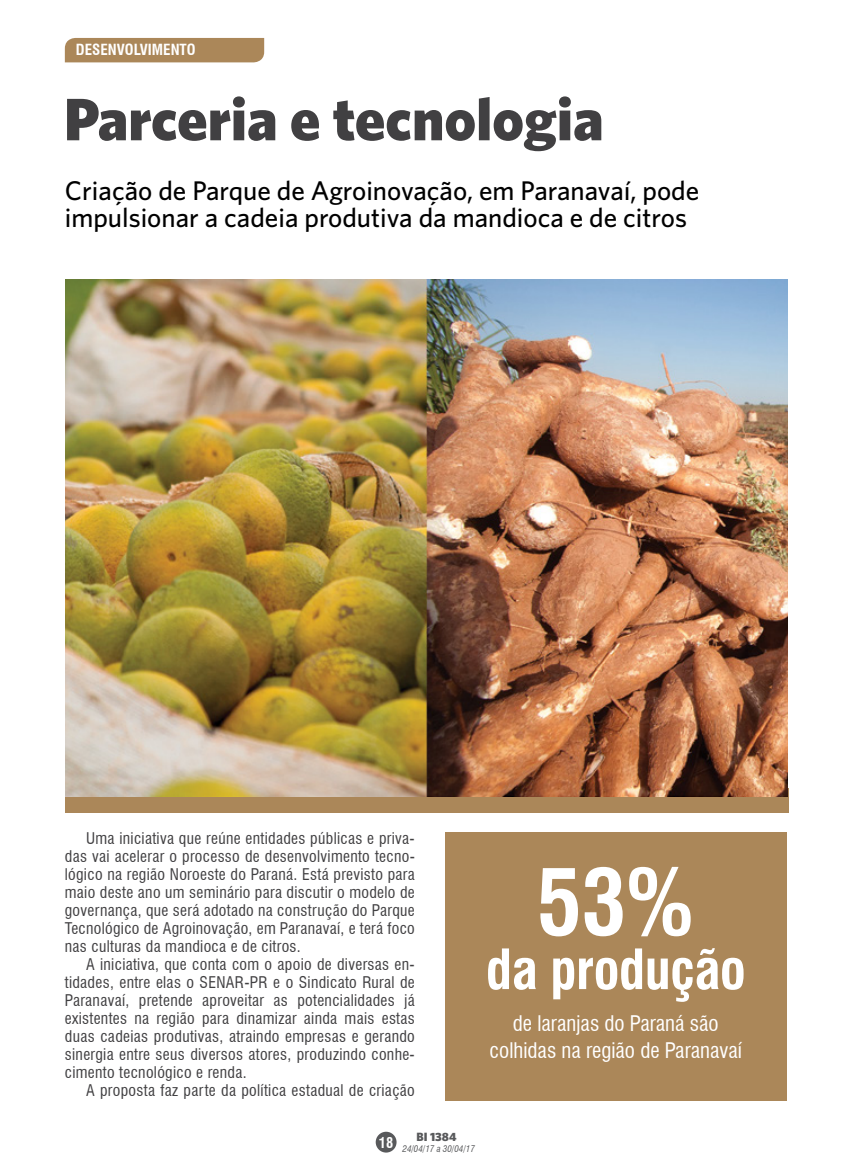
<style>
.page{position:relative;width:851px;height:1170px;background:#fff}
.page>*{position:absolute;margin:0;border:0;box-sizing:border-box;transform-origin:0 0}
.t1{font:700 condensed 90px "Swiss 721 BT";color:#fff}
.t2{font:900 60px "Whitney HTF";color:#414042}
.t3{font:700 condensed 54px "Swiss 721 BT";letter-spacing:-.01em;color:#fff}
.t4{font:500 27px/27px "Whitney HTF";color:#000}
.t5{font:condensed 21px/27px "Swiss 721 BT";color:#fff;text-align:center}
.t6{font:condensed 15.75px/18px "Swiss 721 BT";letter-spacing:.02em;color:#414042;text-align:justify}
.t7{font:700 condensed 15px "Swiss 721 BT";color:#fff}
.t8{font:700 condensed 14.4px "Swiss 721 BT";color:#fff}
.t9{font:900 12px "Whitney HTF";color:#58595b}
.t10{font:italic condensed 9px "Swiss 721 BT";color:#58595b}
</style>
<div class="page">
<div style="left:375px;top:1131px;width:21px;height:21px;background:#58595b;border-radius:50%"></div>
<div style="left:445px;top:832px;width:341px;height:268px;background:#ab8759"></div>
<div style="left:65px;top:38px;width:199px;height:24px;background:#ab8759"></div>
<div style="left:65px;top:788px;width:723px;height:24px;background:#ab8759"></div>
<img style="left:66px;top:279px;width:721px;height:517px">
<p class="t7" style="left:76px;top:41px;width:121px">DESENVOLVIMENTO</p>
<h2 class="t2" style="left:64px;top:83px;width:541px">Parceria e tecnologia</h2>
<h3 class="t4" style="left:65px;top:177px;width:636px">Criação de Parque de Agroinovação, em Paranavaí, pode impulsionar a cadeia produtiva da mandioca e de citros</h3>
<p class="t6" style="left:65px;top:829px;width:351px;text-indent:21px">Uma iniciativa que reúne entidades públicas e priva&shy;das vai acelerar o processo de desenvolvimento tecno&shy;lógico na região Noroeste do Paraná. Está previsto para maio deste ano um seminário para discutir o modelo de governança, que será adotado na construção do Parque Tecnológico de Agroinovação, em Paranavaí, e terá foco nas culturas da mandioca e de citros.</p>
<p class="t6" style="left:65px;top:955px;width:351px;text-indent:21px">A iniciativa, que conta com o apoio de diversas en&shy;tidades, entre elas o SENAR-PR e o Sindicato Rural de Paranavaí, pretende aproveitar as potencialidades já existentes na região para dinamizar ainda mais estas duas cadeias produtivas, atraindo empresas e gerando sinergia entre seus diversos atores, produzindo conhe&shy;cimento tecnológico e renda.</p>
<p class="t6" style="left:86px;top:1081px;width:330px">A proposta faz parte da política estadual de criação</p>
<p class="t8" style="left:379px;top:1133px;width:16px">18</p>
<p class="t9" style="left:416px;top:1128px;width:41px">BI 1384</p>
<p class="t10" style="left:402px;top:1143px;width:74px">24/04/17 a 30/04/17</p>
<h1 class="t1" style="left:537px;top:848px;width:159px">53%</h1>
<h3 class="t3" style="left:485px;top:936px;width:261px">da produção</h3>
<h3 class="t5" style="left:489px;top:1009px;width:254px">de laranjas do Paraná são colhidas na região de Paranavaí</h3>
</div>
